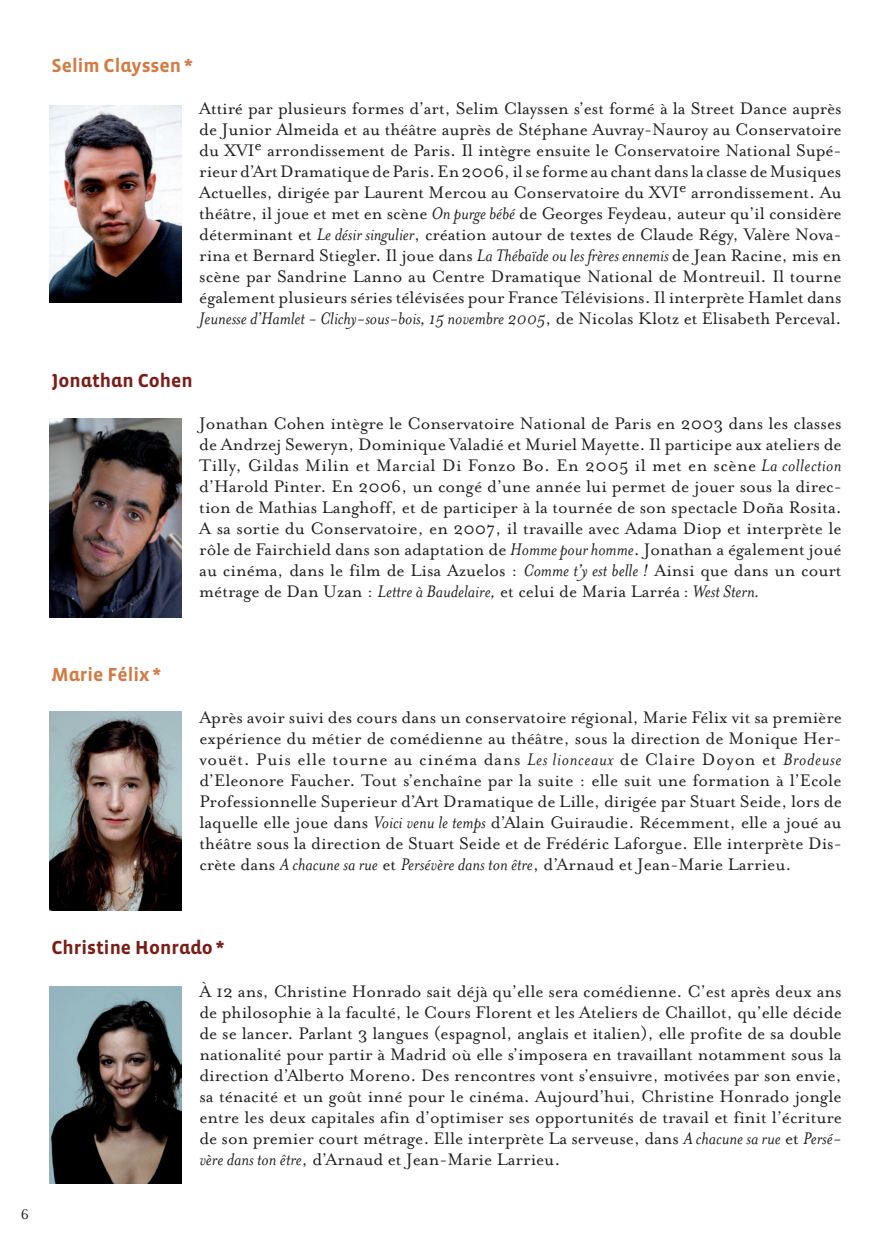
<style>
.page{position:relative;width:893px;height:1241px;background:#fff}
.page>*{position:absolute;margin:0;border:0;box-sizing:border-box;transform-origin:0 0}
.t1{font:19.25px/21px "Mrs Eaves Roman";color:#231f20;text-align:justify}
.t2{font:italic 19.25px "Mrs Eaves";letter-spacing:-.005em;color:#231f20}
.t3{font:700 19.25px "Vista Sans Alt";color:#7a1d17}
.t4{font:700 19.25px "Vista Sans Alt";color:#d37b45}
.t5{font:15.75px "Mrs Eaves Roman";color:#231f20}
.s1{font-family:"Mrs Eaves";font-style:italic}
.s2{font-family:"Mrs Eaves Roman";font-style:normal}
</style>
<div class="page">
<img style="left:50px;top:105px;width:132px;height:198px">
<img style="left:50px;top:418px;width:132px;height:199px">
<img style="left:50px;top:711px;width:132px;height:199px">
<img style="left:50px;top:986px;width:132px;height:197px">
<p class="t4" style="left:51px;top:55px;width:143px">Selim Clayssen *</p>
<p class="t1" style="left:199px;top:97px;width:644px">Attiré par plusieurs formes d’art, Selim Clayssen s’est formé à la Street Dance auprès de Junior Almeida et au théâtre auprès de Stéphane Auvray-Nauroy au Conservatoire du XVI<sup>e</sup> arrondissement de Paris. Il intègre ensuite le Conservatoire National Supé&shy;rieur d’Art Dramatique de Paris. En 2006, il se forme au chant dans la classe de Musiques Actuelles, dirigée par Laurent Mercou au Conservatoire du XVI<sup>e</sup> arrondissement. Au théâtre, il joue et met en scène <span class="s1">On purge bébé</span> de Georges Feydeau, auteur qu’il considère déterminant et <span class="s1">Le désir singulier</span>, création autour de textes de Claude Régy, Valère Nova&shy;rina et Bernard Stiegler. Il joue dans <span class="s1">La Thébaïde ou les frères ennemis</span> de Jean Racine, mis en scène par Sandrine Lanno au Centre Dramatique National de Montreuil. Il tourne également plusieurs séries télévisées pour France Télévisions. Il interprète Hamlet dans</p>
<p class="t2" style="left:199px;top:306px;width:644px">Jeunesse d’Hamlet - Clichy-sous-bois, 15 novembre 2005<span class="s2">, de Nicolas Klotz et Elisabeth Perceval.</span></p>
<p class="t3" style="left:51px;top:370px;width:143px">Jonathan Cohen</p>
<p class="t4" style="left:51px;top:665px;width:111px">Marie Félix *</p>
<p class="t1" style="left:199px;top:412px;width:644px">Jonathan Cohen intègre le Conservatoire National de Paris en 2003 dans les classes de Andrzej Seweryn, Dominique Valadié et Muriel Mayette. Il participe aux ateliers de Tilly, Gildas Milin et Marcial Di Fonzo Bo. En 2005 il met en scène <span class="s1">La collection </span>d’Harold Pinter. En 2006, un congé d’une année lui permet de jouer sous la direc&shy;tion de Mathias Langhoff, et de participer à la tournée de son spectacle Doña Rosita.<br>A sa sortie du Conservatoire, en 2007, il travaille avec Adama Diop et interprète le rôle de Fairchield dans son adaptation de <span class="s1">Homme pour homme</span>. Jonathan a également joué au cinéma, dans le film de Lisa Azuelos : <span class="s1">Comme t’y est belle !</span> Ainsi que dans un court métrage de Dan Uzan : <span class="s1">Lettre à Baudelaire,</span> et celui de Maria Larréa : <span class="s1">West Stern.</span></p>
<p class="t1" style="left:199px;top:706px;width:644px">Après avoir suivi des cours dans un conservatoire régional, Marie Félix vit sa première expérience du métier de comédienne au théâtre, sous la direction de Monique Her&shy;vouët. Puis elle tourne au cinéma dans <span class="s1">Les lionceaux</span> de Claire Doyon et <span class="s1">Brodeuse </span>d’Eleonore Faucher. Tout s’enchaîne par la suite : elle suit une formation à l’Ecole Professionnelle Superieur d’Art Dramatique de Lille, dirigée par Stuart Seide, lors de laquelle elle joue dans <span class="s1">Voici venu le temps</span> d’Alain Guiraudie. Récemment, elle a joué au théâtre sous la direction de Stuart Seide et de Frédéric Laforgue. Elle interprète Dis&shy;crète dans <span class="s1">A chacune sa rue</span> et <span class="s1">Persévère dans ton être</span>, d’Arnaud et Jean-Marie Larrieu.</p>
<p class="t5" style="left:21px;top:1204px;width:10px">6</p>
<p class="t3" style="left:51px;top:938px;width:175px">Christine Honrado *</p>
<p class="t1" style="left:199px;top:979px;width:644px">À 12 ans, Christine Honrado sait déjà qu’elle sera comédienne. C’est après deux ans de philosophie à la faculté, le Cours Florent et les Ateliers de Chaillot, qu’elle décide de se lancer. Parlant 3 langues (espagnol, anglais et italien), elle profite de sa double nationalité pour partir à Madrid où elle s’imposera en travaillant notamment sous la direction d’Alberto Moreno. Des rencontres vont s’ensuivre, motivées par son envie, sa ténacité et un goût inné pour le cinéma. Aujourd’hui, Christine Honrado jongle entre les deux capitales afin d’optimiser ses opportunités de travail et finit l’écriture de son premier court métrage. Elle interprète La serveuse, dans <span class="s1">A chacune sa rue</span> et <span class="s1">Persé&shy;vère dans ton être</span>, d’Arnaud et Jean-Marie Larrieu.</p>
</div>
